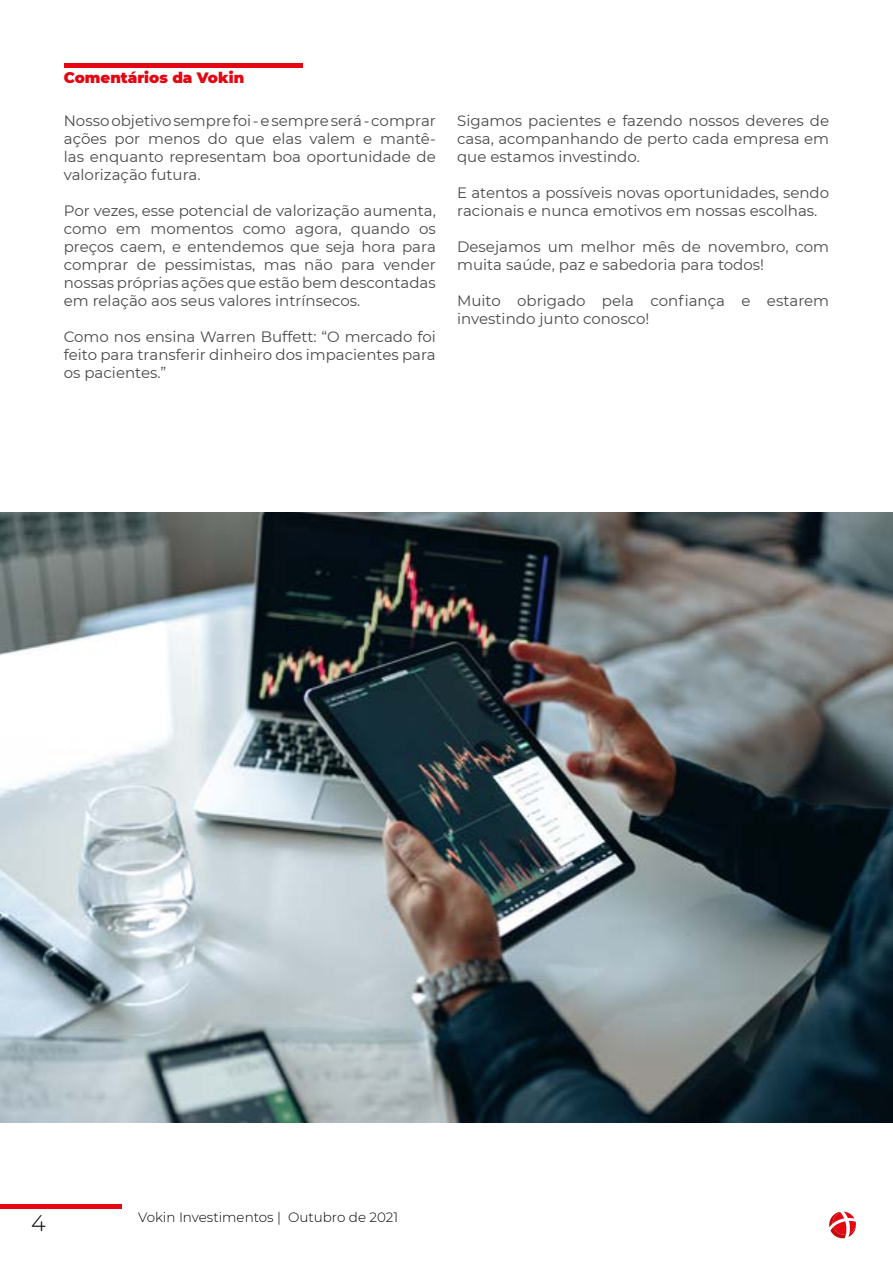
<style>
.page{position:relative;width:893px;height:1263px;background:#fff}
.page>*{position:absolute;margin:0;border:0;box-sizing:border-box;transform-origin:0 0}
.t1{font:300 22.5px "Montserrat";color:#000}
.t2{font:15px/18px "Montserrat";color:#4a4a49;text-align:justify}
.t3{font:900 15px "Montserrat";color:#e30613}
.t4{font:300 13.5px "Montserrat";color:#000}
</style>
<div class="page">
<div style="left:0;top:1204px;width:121px;height:5px;background:#e30613"></div>
<svg style="left:829px;top:1211px;width:27px;height:27px"></svg>
<hr style="left:65px;top:64px;width:238px;height:4px;background:#e30613">
<img style="left:0;top:513px;width:893px;height:610px">
<p class="t3" style="left:64px;top:66px;width:182px">Comentários da Vokin</p>
<p class="t2" style="left:64px;top:111px;width:374px">Nosso objetivo sempre foi - e sempre será - comprar ações por menos do que elas valem e mantê&shy;las enquanto representam boa oportunidade de valorização futura.</p>
<p class="t2" style="left:64px;top:201px;width:374px">Por vezes, esse potencial de valorização aumenta, como em momentos como agora, quando os preços caem, e entendemos que seja hora para comprar de pessimistas, mas não para vender nossas próprias ações que estão bem descontadas em relação aos seus valores intrínsecos.</p>
<p class="t2" style="left:64px;top:327px;width:374px">Como nos ensina Warren Buffett: “O mercado foi feito para transferir dinheiro dos impacientes para os pacientes.”</p>
<p class="t2" style="left:457px;top:111px;width:374px">Sigamos pacientes e fazendo nossos deveres de casa, acompanhando de perto cada empresa em que estamos investindo.</p>
<p class="t2" style="left:457px;top:183px;width:374px">E atentos a possíveis novas oportunidades, sendo racionais e nunca emotivos em nossas escolhas.</p>
<p class="t2" style="left:457px;top:237px;width:374px">Desejamos um melhor mês de novembro, com muita saúde, paz e sabedoria para todos!</p>
<p class="t2" style="left:457px;top:291px;width:374px">Muito obrigado pela confiança e estarem investindo junto conosco!</p>
<h1 class="t1" style="left:31px;top:1207px;width:16px">4</h1>
<p class="t4" style="left:138px;top:1208px;width:262px">Vokin Investimentos | Outubro de 2021</p>
</div>
